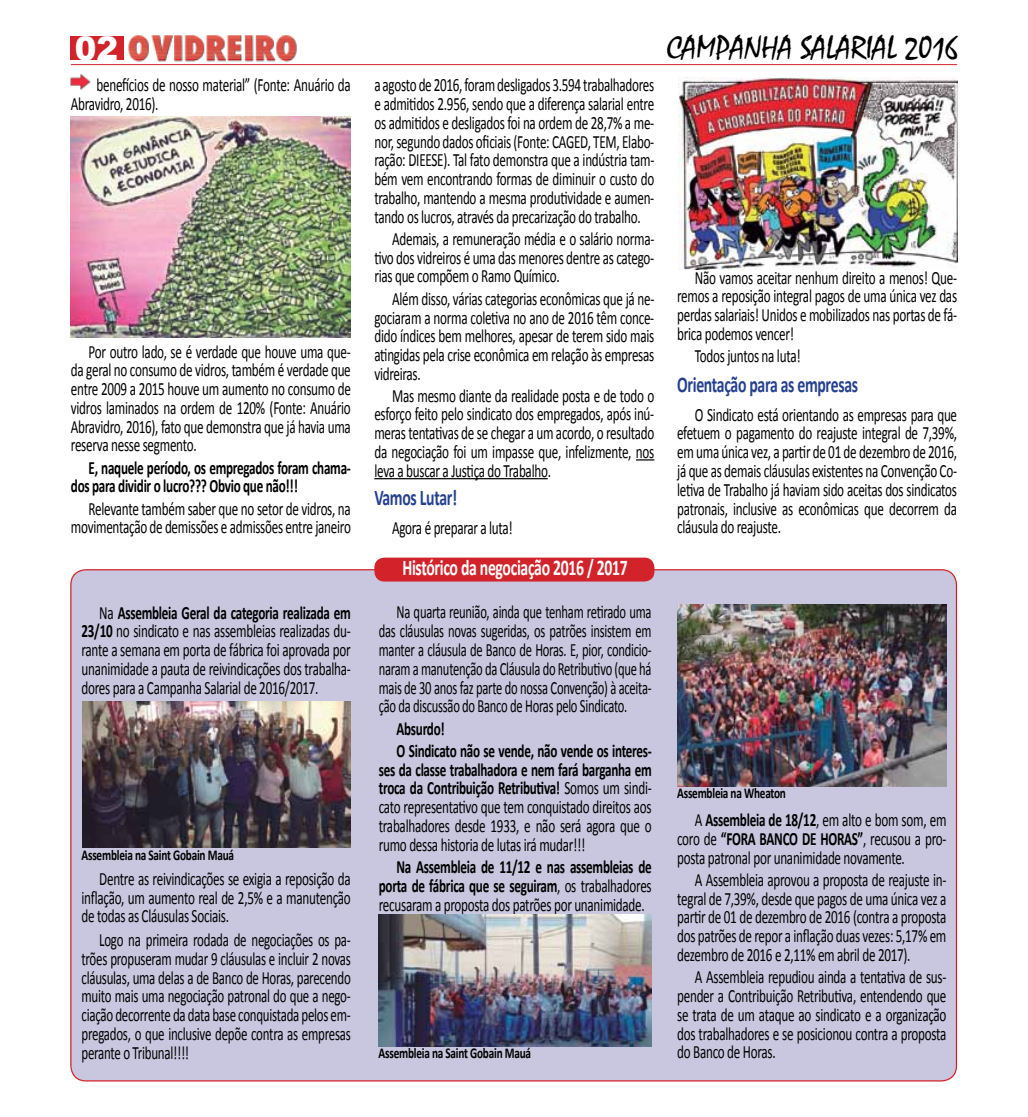
<style>
.page{position:relative;width:1028px;height:1117px;background:#fff}
.page>*{position:absolute;margin:0;border:0;box-sizing:border-box;transform-origin:0 0}
.t1{font:32.5px "Mistral";color:#000}
.t2{font:900 32.5px "Arial";color:#fff}
.t3{font:700 22.5px "Calibri";letter-spacing:-.02em;color:#25408f;scale:.7 1}
.t4{font:700 22.5px "Calibri";letter-spacing:-.02em;color:#fff;scale:.7 1}
.t5{font:18.75px/18.8px "Calibri";letter-spacing:-.02em;color:#000;text-align:justify;scale:.7 1}
.t6{font:18.75px/18.8px "Calibri";letter-spacing:-.02em;color:#000;text-align:justify;scale:.69 1}
.t7{font:18.75px/18.8px "Calibri";letter-spacing:-.02em;color:#000;text-align:justify;scale:.67 1}
.t8{font:700 18.75px/18.8px "Calibri";letter-spacing:-.02em;color:#000;scale:.7 1}
.t9{font:700 15px "Calibri";letter-spacing:-.02em;color:#000;scale:.75 1}
.s1{font-weight:700}
.s2{font-weight:400}
</style>
<div class="page">
<div style="left:71px;top:569px;width:885px;height:511px;background:#c8c7df;border-radius:15px"></div>
<img style="left:128px;top:35px;width:169px;height:27px">
<div style="left:71px;top:37px;width:53px;height:23px;background:#d2232a"></div>
<hr style="left:71px;top:64px;width:886px;height:1px;background:#d2232a">
<svg style="left:636px;top:459px;width:18px;height:1px"></svg>
<hr style="left:374px;top:478px;width:174px;height:1px;background:#000">
<img style="left:70px;top:74px;width:21px;height:16px">
<img style="left:71px;top:116px;width:280px;height:221px">
<img style="left:678px;top:77px;width:279px;height:192px">
<div style="left:374px;top:557px;width:280px;height:24px;background:#d2232a;border-radius:10px"></div>
<img style="left:677px;top:604px;width:269px;height:182px">
<img style="left:378px;top:914px;width:273px;height:131px">
<img style="left:82px;top:701px;width:268px;height:146px">
<h1 class="t2" style="left:75px;top:25px;width:45px">02</h1>
<h1 class="t1" style="left:667px;top:28px;width:293px">CAMPANHA SALARIAL 2016</h1>
<p class="t5" style="left:71px;top:76px;width:401px;text-indent:26px">benefícios de nosso material” (Fonte: Anuário da<br>Abravidro, 2016).</p>
<p class="t5" style="left:374px;top:76px;width:401px">a agosto de 2016, foram desligados 3.594 trabalhadores e admitidos 2.956, sendo que a diferença salarial entre os admitidos e desligados foi na ordem de 28,7% a me&shy;nor, segundo dados oficiais (Fonte: CAGED, TEM, Elabo&shy;ração: DIEESE). Tal fato demonstra que a indústria tam&shy;bém vem encontrando formas de diminuir o custo do trabalho, mantendo a mesma produtividade e aumen&shy;tando os lucros, através da precarização do trabalho.</p>
<p class="t5" style="left:374px;top:229px;width:401px;text-indent:18px">Ademais, a remuneração média e o salário norma&shy;tivo dos vidreiros é uma das menores dentre as catego&shy;rias que compõem o Ramo Químico.</p>
<p class="t5" style="left:374px;top:289px;width:401px;text-indent:18px">Além disso, várias categorias econômicas que já ne&shy;gociaram a norma coletiva no ano de 2016 têm conce&shy;dido índices bem melhores, apesar de terem sido mais atingidas pela crise econômica em relação às empresas vidreiras.</p>
<p class="t5" style="left:374px;top:386px;width:401px;text-indent:18px">Mas mesmo diante da realidade posta e de todo o esforço feito pelo sindicato dos empregados, após inú&shy;meras tentativas de se chegar a um acordo, o resultado da negociação foi um impasse que, infelizmente, nos leva a buscar a Justiça do Trabalho.</p>
<p class="t3" style="left:374px;top:483px;width:120px">Vamos Lutar!</p>
<p class="t5" style="left:392px;top:518px;width:174px">Agora é preparar a luta!</p>
<p class="t5" style="left:677px;top:268px;width:401px;text-indent:18px">Não vamos aceitar nenhum direito a menos! Que&shy;remos a reposição integral pagos de uma única vez das perdas salariais! Unidos e mobilizados nas portas de fá&shy;brica podemos vencer!</p>
<p class="t5" style="left:695px;top:347px;width:153px">Todos juntos na luta!</p>
<p class="t3" style="left:677px;top:370px;width:260px">Orientação para as empresas</p>
<p class="t5" style="left:677px;top:405px;width:401px;text-indent:18px">O Sindicato está orientando as empresas para que efetuem o pagamento do reajuste integral de 7,39%, em uma única vez, a partir de 01 de dezembro de 2016, já que as demais cláusulas existentes na Convenção Co&shy;letiva de Trabalho já haviam sido aceitas dos sindicatos patronais, inclusive as econômicas que decorrem da cláusula do reajuste.</p>
<p class="t5" style="left:71px;top:342px;width:401px;text-indent:18px">Por outro lado, se é verdade que houve uma que&shy;da geral no consumo de vidros, também é verdade que entre 2009 a 2015 houve um aumento no consumo de vidros laminados na ordem de 120% (Fonte: Anuário Abravidro, 2016), fato que demonstra que já havia uma reserva nesse segmento.</p>
<p class="t8" style="left:71px;top:458px;width:401px;text-indent:18px">E, naquele período, os empregados foram chama&shy;dos para dividir o lucro??? Obvio que não!!!</p>
<p class="t5" style="left:71px;top:499px;width:401px;text-align:right">Relevante também saber que no setor de vidros, na movimentação de demissões e admissões entre janeiro</p>
<p class="t5" style="left:81px;top:603px;width:386px;text-indent:18px">Na <span class="s1">Assembleia Geral da categoria realizada em 23/10</span> no sindicato e nas assembleias realizadas du&shy;rante a semana em porta de fábrica foi aprovada por unanimidade a pauta de reivindicações dos trabalha&shy;dores para a Campanha Salarial de 2016/2017.</p>
<p class="t9" style="left:81px;top:844px;width:205px">Assembleia na Saint Gobain Mauá</p>
<p class="t5" style="left:81px;top:869px;width:386px;text-indent:18px">Dentre as reivindicações se exigia a reposição da inflação, um aumento real de 2,5% e a manutenção de todas as Cláusulas Sociais.</p>
<p class="t6" style="left:82px;top:930px;width:392px;text-indent:18px">Logo na primeira rodada de negociações os pa&shy;trões propuseram mudar 9 cláusulas e incluir 2 novas cláusulas, uma delas a de Banco de Horas, parecendo muito mais uma negociação patronal do que a nego&shy;ciação decorrente da data base conquistada pelos em&shy;pregados, o que inclusive depõe contra as empresas perante o Tribunal!!!!</p>
<p class="t4" style="left:402px;top:553px;width:323px">Histórico da negociação 2016 / 2017</p>
<p class="t7" style="left:379px;top:602px;width:409px;text-indent:18px">Na quarta reunião, ainda que tenham retirado uma das cláusulas novas sugeridas, os patrões insistem em manter a cláusula de Banco de Horas. E, pior, condicio&shy;naram a manutenção da Cláusula do Retributivo (que há mais de 30 anos faz parte do nossa Convenção) à aceita&shy;ção da discussão do Banco de Horas pelo Sindicato.</p>
<p class="t8" style="left:396px;top:717px;width:366px;line-height:22.2px">Absurdo!<br>O Sindicato não se vende, não vende os interes-</p>
<p class="t5" style="left:379px;top:760px;width:391px"><span class="s1">ses da classe trabalhadora e nem fará barganha em troca da Contribuição Retributiva!</span> Somos um sindi&shy;cato representativo que tem conquistado direitos aos trabalhadores desde 1933, e não será agora que o rumo dessa historia de lutas irá mudar!!!</p>
<p class="t8" style="left:379px;top:857px;width:391px;text-align:justify;text-indent:18px">Na Assembleia de 11/12 e nas assembleias de porta de fábrica que se seguiram<span class="s2">, os trabalhadores recusaram a proposta dos patrões por unanimidade.</span></p>
<p class="t9" style="left:378px;top:1043px;width:205px">Assembleia na Saint Gobain Mauá</p>
<p class="t9" style="left:677px;top:783px;width:147px">Assembleia na Wheaton</p>
<p class="t5" style="left:677px;top:810px;width:386px;text-indent:18px">A <span class="s1">Assembleia de 18/12</span>, em alto e bom som, em coro de <span class="s1">“FORA BANCO DE HORAS”</span>, recusou a pro&shy;posta patronal por unanimidade novamente.</p>
<p class="t5" style="left:677px;top:870px;width:386px;text-indent:18px">A Assembleia aprovou a proposta de reajuste in&shy;tegral de 7,39%, desde que pagos de uma única vez a partir de 01 de dezembro de 2016 (contra a proposta dos patrões de repor a inflação duas vezes: 5,17% em dezembro de 2016 e 2,11% em abril de 2017).</p>
<p class="t5" style="left:677px;top:967px;width:386px;text-indent:18px">A Assembleia repudiou ainda a tentativa de sus&shy;pender a Contribuição Retributiva, entendendo que se trata de um ataque ao sindicato e a organização dos trabalhadores e se posicionou contra a proposta do Banco de Horas.</p>
</div>
